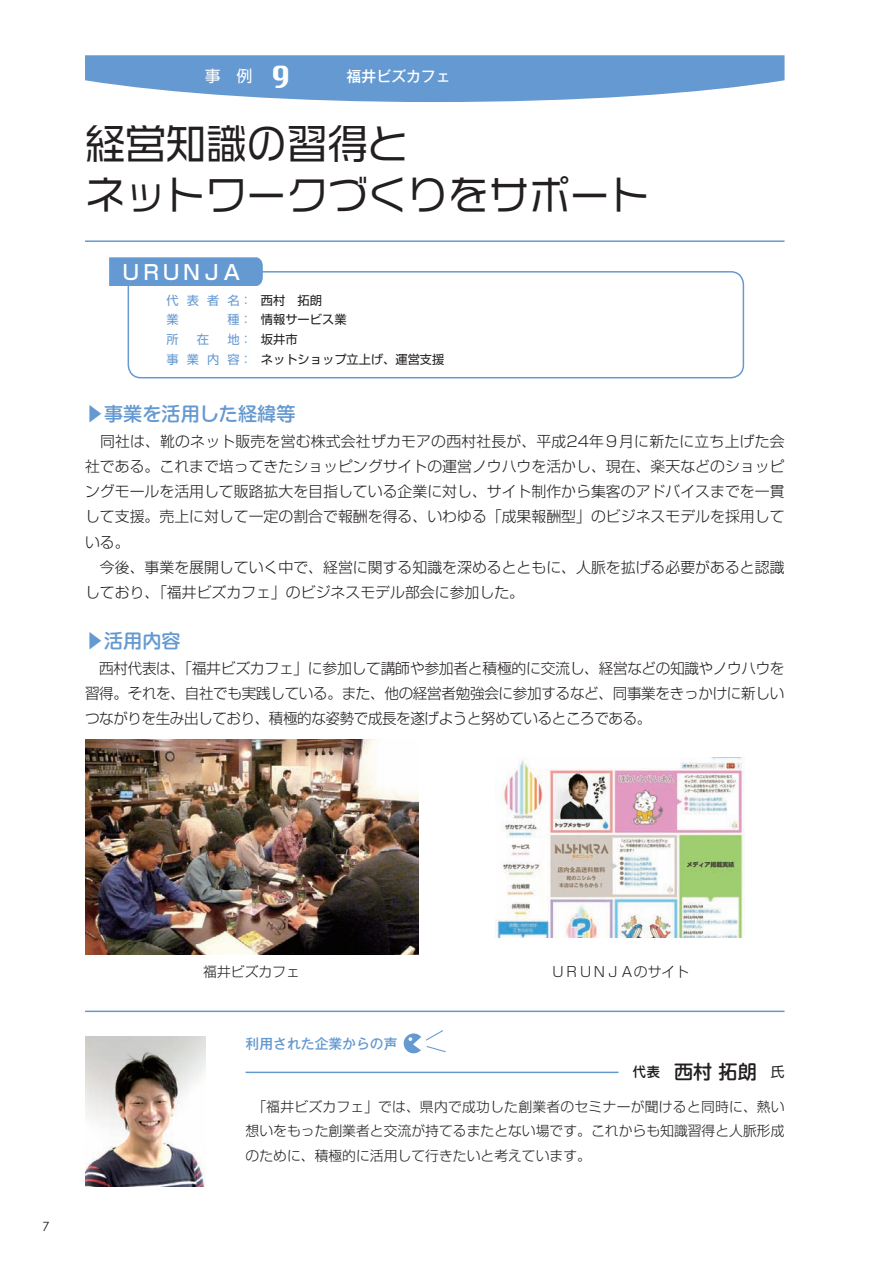
<style>
.page{position:relative;width:893px;height:1263px;background:#fff}
.page>*{position:absolute;margin:0;border:0;box-sizing:border-box;transform-origin:0 0}
.t1{font:500 40.35px/50.7px "Logo G Std";color:#231f20}
.t2{font:500 20.25px "Shin Go Pro";color:#fff}
.t3{font:500 19.2px "Shin M Go Pro";color:#6599d1}
.t4{font:500 19.2px "Shin M Go Pro";color:#231f20}
.t5{font:15.9px "Shin M Go Pro";color:#fff}
.t6{font:300 14.85px/25.2px "Shin Go Pro";color:#231f20}
.t7{font:500 14.85px "Gothic MB101 Pro";color:#fff}
.t8{font:300 13.8px/24.2px "Shin Go Pro";color:#231f20;text-align:justify}
.t9{font:500 13.8px "Gothic MB101 Pro";color:#6599d1}
.t10{font:12.15px/19.6px "Shin Go Pro";color:#231f20}
.t11{font:12.15px/19.6px "Shin Go Pro";letter-spacing:.665em;color:#6599d1}
.s1{font-family:"Chicago";font-size:29.7px}
.s2{font-family:"Jun 34 Pro";font-size:13.8px}
.s3{font-family:"Shin Go Pro";font-weight:400;font-size:13.8px}
</style>
<div class="page">
<svg style="left:85px;top:55px;width:699px;height:47px;background:#7ba7d7"></svg>
<hr style="left:85px;top:240px;width:699px;height:2px;background:#6599d1">
<div style="left:128px;top:271px;width:616px;height:107px;border:2px solid #6599d1;border-radius:13px"></div>
<div style="left:109px;top:257px;width:154px;height:29px;background:#6599d1"></div>
<hr style="left:85px;top:1010px;width:699px;height:2px;background:#6599d1">
<svg style="left:404px;top:1030px;width:42px;height:23px"></svg>
<hr style="left:246px;top:1071px;width:372px;height:2px;background:#6599d1">
<img style="left:85px;top:1036px;width:120px;height:150px">
<img style="left:496px;top:757px;width:248px;height:180px">
<img style="left:85px;top:740px;width:333px;height:214px">
<p class="t5" style="left:205px;top:64px;width:87px">事　例 <span class="s1">9</span></p>
<p class="t1" style="left:85px;top:116px;width:567px">経営知識の習得と<br>ネットワークづくりをサポート</p>
<p class="t7" style="left:347px;top:64px;width:106px">福井ビズカフェ</p>
<p class="t2" style="left:121px;top:256px;width:123px">ＵＲＵＮＪＡ</p>
<p class="t11" style="left:166px;top:289px;width:87px">代表者名：業</p>
<p class="t10" style="left:261px;top:289px;width:185px">西村　拓朗<br>情報サービス業<br>坂井市<br>ネットショップ立上げ、運営支援</p>
<p class="t3" style="left:85px;top:398px;width:212px">▶事業を活用した経緯等</p>
<p class="t6" style="left:85px;top:426px;width:701px">　同社は、靴のネット販売を営む株式会社ザカモアの西村社長が、平成24年９月に新たに立ち上げた会社である。これまで培ってきたショッピングサイトの運営ノウハウを活かし、現在、楽天などのショッピングモールを活用して販路拡大を目指している企業に対し、サイト制作から集客のアドバイスまでを一貫して支援。売上に対して一定の割合で報酬を得る、いわゆる「成果報酬型」のビジネスモデルを採用している。<br>　今後、事業を展開していく中で、経営に関する知識を深めるとともに、人脈を拡げる必要があると認識しており、「福井ビズカフェ」のビジネスモデル部会に参加した。</p>
<p class="t3" style="left:85px;top:625px;width:97px">▶活用内容</p>
<p class="t6" style="left:85px;top:654px;width:701px;text-align:justify">　西村代表は、「福井ビズカフェ」に参加して講師や参加者と積極的に交流し、経営などの知識やノウハウを習得。それを、自社でも実践している。また、他の経営者勉強会に参加するなど、同事業をきっかけに新しいつながりを生み出しており、積極的な姿勢で成長を遂げようと努めているところである。</p>
<p class="t11" style="left:227px;top:308px;width:26px">種：</p>
<p class="t11" style="left:166px;top:328px;width:14px">所</p>
<p class="t11" style="left:197px;top:328px;width:14px">在</p>
<p class="t11" style="left:166px;top:328px;width:87px;text-align:right">地：<br>事業内容：</p>
<p class="t8" style="left:203px;top:958px;width:98px">福井ビズカフェ</p>
<p class="t8" style="left:551px;top:958px;width:140px">ＵＲＵＮＪＡのサイト</p>
<p class="t9" style="left:246px;top:1032px;width:154px">利用された企業からの声</p>
<p class="t4" style="left:632px;top:1056px;width:154px"><span class="s2">代表</span> 西村 拓朗<span class="s3">　氏</span></p>
<p class="t8" style="left:246px;top:1093px;width:541px">　「福井ビズカフェ」では、県内で成功した創業者のセミナーが聞けると同時に、熱い想いをもった創業者と交流が持てるまたとない場です。これからも知識習得と人脈形成のために、積極的に活用して行きたいと考えています。</p>
</div>
